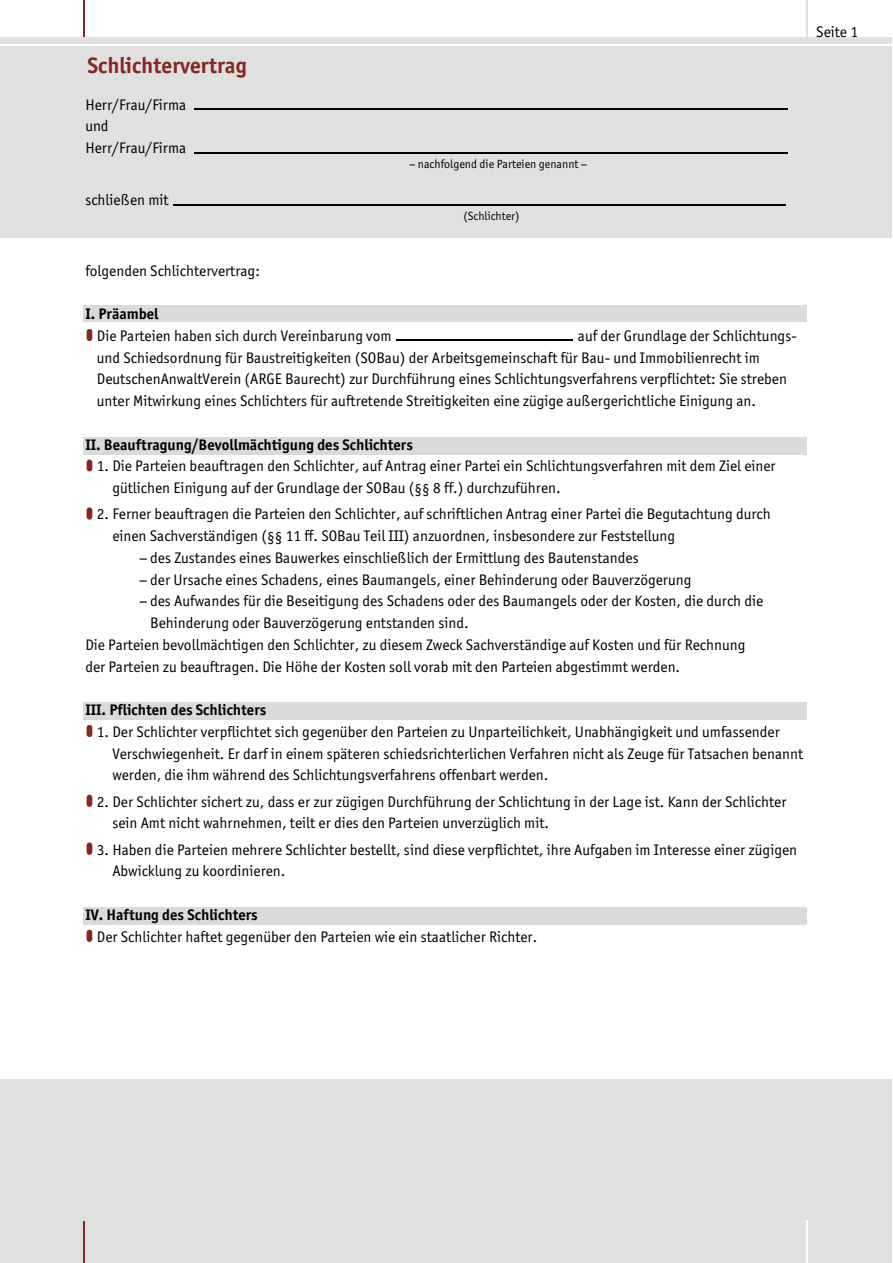
<style>
.page{position:relative;width:893px;height:1263px;background:#fff}
.page>*{position:absolute;margin:0;border:0;box-sizing:border-box;transform-origin:0 0}
.t1{font:700 22.5px "Officina Sans";color:#86261f}
.t2{font:15.45px/21.8px "Officina Sans";color:#000}
.t3{font:700 15.45px "Officina Sans";color:#000}
.t4{font:12px "Officina Sans";color:#000}
</style>
<div class="page">
<hr style="left:83px;top:0;width:1px;height:44px;background:#86261f">
<div style="left:0;top:37px;width:892px;height:1226px;background:#dfe0df"></div>
<div style="left:0;top:239px;width:892px;height:840px;background:#fff"></div>
<div style="left:84px;top:305px;width:723px;height:17px;background:#dadada"></div>
<hr style="left:806px;top:0;width:1px;height:44px;background:#dfe0df">
<hr style="left:83px;top:1221px;width:1px;height:42px;background:#86261f">
<hr style="left:806px;top:1221px;width:1px;height:42px;background:#fff">
<hr style="left:0;top:44px;width:893px;height:1px;background:#fff">
<hr style="left:174px;top:204px;width:612px;height:1px;background:#000">
<hr style="left:194px;top:152px;width:594px;height:1px;background:#000">
<hr style="left:194px;top:109px;width:594px;height:1px;background:#000">
<div style="left:84px;top:438px;width:723px;height:17px;background:#dadada"></div>
<div style="left:84px;top:702px;width:723px;height:17px;background:#dadada"></div>
<div style="left:84px;top:907px;width:723px;height:17px;background:#dadada"></div>
<svg style="left:87px;top:930px;width:6px;height:12px"></svg>
<svg style="left:87px;top:843px;width:6px;height:12px"></svg>
<svg style="left:87px;top:795px;width:6px;height:12px"></svg>
<svg style="left:87px;top:725px;width:6px;height:12px"></svg>
<svg style="left:87px;top:508px;width:6px;height:12px"></svg>
<svg style="left:87px;top:460px;width:6px;height:12px"></svg>
<hr style="left:396px;top:340px;width:177px;height:1px;background:#000">
<svg style="left:87px;top:329px;width:6px;height:12px"></svg>
<h1 class="t1" style="left:87px;top:56px;width:161px">Schlichtervertrag</h1>
<p class="t2" style="left:85px;top:95px;width:102px">Herr/Frau/Firma und<br>Herr/Frau/Firma</p>
<p class="t2" style="left:85px;top:190px;width:85px">schließen mit</p>
<p class="t4" style="left:409px;top:159px;width:179px">– nachfolgend die Parteien genannt –</p>
<p class="t4" style="left:463px;top:211px;width:58px">(Schlichter)</p>
<p class="t2" style="left:816px;top:22px;width:43px">Seite 1</p>
<p class="t2" style="left:85px;top:261px;width:176px">folgenden Schlichtervertrag:</p>
<p class="t3" style="left:85px;top:307px;width:75px">I. Präambel</p>
<p class="t2" style="left:97px;top:326px;width:296px">Die Parteien haben sich durch Vereinbarung vom</p>
<p class="t2" style="left:97px;top:326px;width:701px;text-indent:481px">auf der Grundlage der Schlichtungs&shy;und Schiedsordnung für Baustreitigkeiten (SOBau) der Arbeitsgemeinschaft für Bau- und Immobilienrecht im DeutschenAnwaltVerein (ARGE Baurecht) zur Durchführung eines Schlichtungsverfahrens verpflichtet: Sie streben unter Mitwirkung eines Schlichters für auftretende Streitigkeiten eine zügige außergerichtliche Einigung an.</p>
<p class="t3" style="left:85px;top:438px;width:329px">II. Beauftragung/Bevollmächtigung des Schlichters</p>
<p class="t2" style="left:112px;top:456px;width:665px;text-indent:-15px">1. Die Parteien beauftragen den Schlichter, auf Antrag einer Partei ein Schlichtungsverfahren mit dem Ziel einer gütlichen Einigung auf der Grundlage der SOBau (§§ 8 ff.) durchzuführen.</p>
<p class="t2" style="left:112px;top:505px;width:660px;text-indent:-15px">2. Ferner beauftragen die Parteien den Schlichter, auf schriftlichen Antrag einer Partei die Begutachtung durch einen Sachverständigen (§§ 11 ff. SOBau Teil III) anzuordnen, insbesondere zur Feststellung</p>
<p class="t2" style="left:139px;top:548px;width:501px">– des Zustandes eines Bauwerkes einschließlich der Ermittlung des Bautenstandes</p>
<p class="t2" style="left:139px;top:570px;width:553px">– der Ursache eines Schadens, eines Baumangels, einer Behinderung oder Bauverzögerung</p>
<p class="t2" style="left:139px;top:591px;width:625px">– des Aufwandes für die Beseitigung des Schadens oder des Baumangels oder der Kosten, die durch die</p>
<p class="t2" style="left:150px;top:613px;width:320px">Behinderung oder Bauverzögerung entstanden sind.</p>
<p class="t2" style="left:85px;top:635px;width:661px">Die Parteien bevollmächtigen den Schlichter, zu diesem Zweck Sachverständige auf Kosten und für Rechnung</p>
<p class="t2" style="left:85px;top:657px;width:596px">der Parteien zu beauftragen. Die Höhe der Kosten soll vorab mit den Parteien abgestimmt werden.</p>
<p class="t3" style="left:85px;top:703px;width:182px">III. Pflichten des Schlichters</p>
<p class="t2" style="left:112px;top:722px;width:692px;text-indent:-15px">1. Der Schlichter verpflichtet sich gegenüber den Parteien zu Unparteilichkeit, Unabhängigkeit und umfassender<br>Verschwiegenheit. Er darf in einem späteren schiedsrichterlichen Verfahren nicht als Zeuge für Tatsachen benannt werden, die ihm während des Schlichtungsverfahrens offenbart werden.</p>
<p class="t2" style="left:112px;top:792px;width:676px;text-indent:-15px">2. Der Schlichter sichert zu, dass er zur zügigen Durchführung der Schlichtung in der Lage ist. Kann der Schlichter sein Amt nicht wahrnehmen, teilt er dies den Parteien unverzüglich mit.</p>
<p class="t2" style="left:112px;top:840px;width:686px;text-indent:-15px">3. Haben die Parteien mehrere Schlichter bestellt, sind diese verpflichtet, ihre Aufgaben im Interesse einer zügigen<br>Abwicklung zu koordinieren.</p>
<p class="t3" style="left:85px;top:908px;width:174px">IV. Haftung des Schlichters</p>
<p class="t2" style="left:97px;top:927px;width:442px">Der Schlichter haftet gegenüber den Parteien wie ein staatlicher Richter.</p>
</div>
